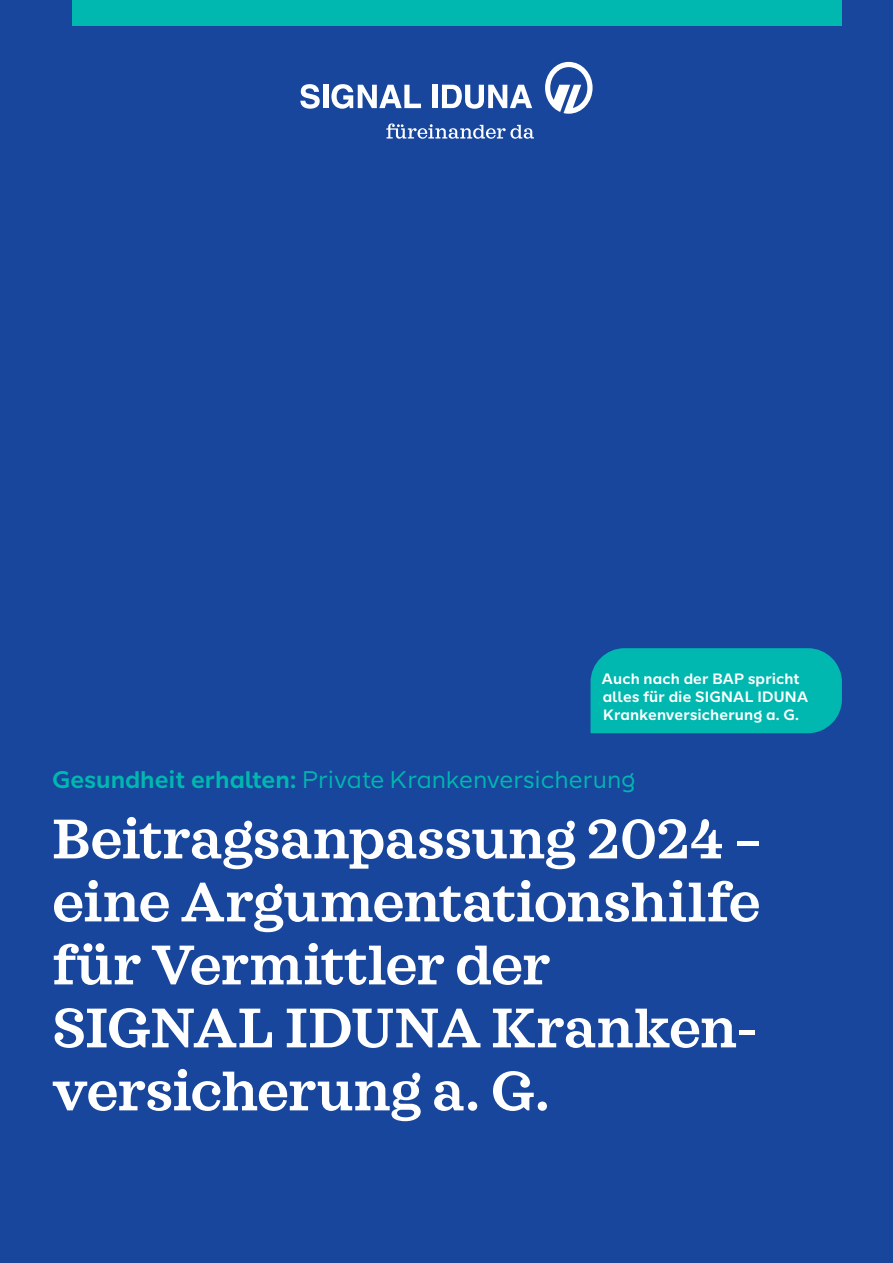
<style>
.page{position:relative;width:893px;height:1263px;background:#18469d}
.page>*{position:absolute;margin:0;border:0;box-sizing:border-box;transform-origin:0 0}
.t1{font:600 57px/63px "SI Serif";letter-spacing:-.01em;color:#fff}
.t2{font:24px "SI Sans";color:#00b8af}
.t3{font:600 15px/18px "SI Sans";letter-spacing:.01em;color:#fff}
.s1{font-weight:600}
</style>
<div class="page">
<div style="left:72px;top:0;width:770px;height:26px;background:#00b8af"></div>
<div style="left:590px;top:648px;width:252px;height:85px;background:#00b8af"></div>
<svg style="left:300px;top:84px;width:20px;height:25px"></svg>
<div style="left:323px;top:85px;width:5px;height:23px;background:#fff"></div>
<svg style="left:331px;top:84px;width:90px;height:25px"></svg>
<div style="left:432px;top:85px;width:5px;height:23px;background:#fff"></div>
<svg style="left:442px;top:85px;width:90px;height:24px"></svg>
<svg style="left:545px;top:62px;width:48px;height:52px"></svg>
<svg style="left:386px;top:123px;width:148px;height:16px"></svg>
<p class="t3" style="left:602px;top:668px;width:208px">Auch nach der BAP spricht alles für die SIGNAL IDUNA<br>Krankenversicherung a. G.</p>
<p class="t2" style="left:52px;top:762px;width:585px"><span class="s1">Gesundheit erhalten:</span> Private Krankenversicherung</p>
<p class="t1" style="left:52px;top:808px;width:711px">Beitragsanpassung 2024 – eine Argumentationshilfe für Vermittler der<br>SIGNAL IDUNA Kranken&shy;versicherung a. G.</p>
</div>
